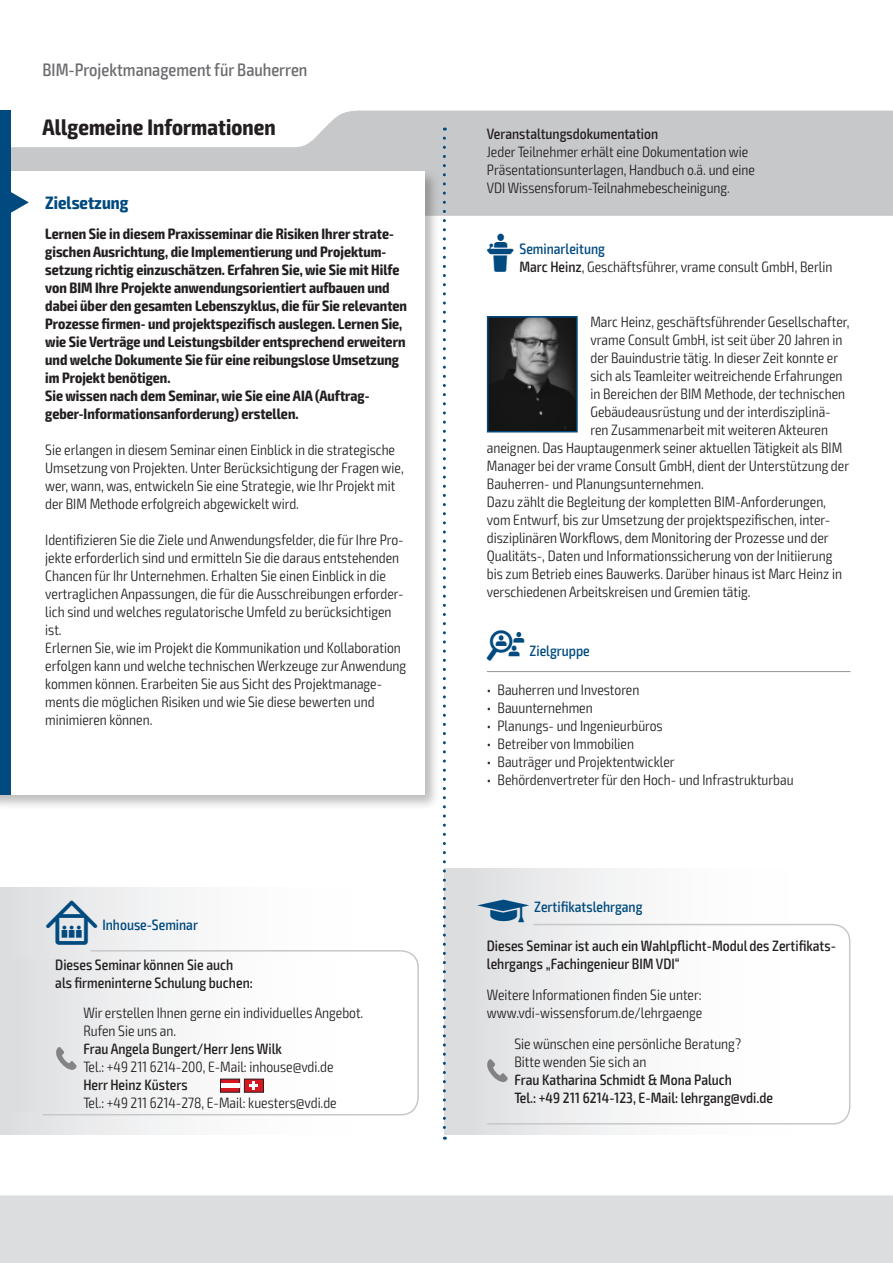
<style>
.page{position:relative;width:893px;height:1263px;background:#fff}
.page>*{position:absolute;margin:0;border:0;box-sizing:border-box;transform-origin:0 0}
.t1{font:700 condensed 22.5px "Exo 2";letter-spacing:.005em;color:#231f20}
.t2{font:500 condensed 18px "Exo 2";color:#6c6d70}
.t3{font:700 condensed 18px "Exo 2";color:#004a7f}
.t4{font:300 condensed 15px/18px "Exo 2";color:#231f20}
.t5{font:700 condensed 15px/18px "Exo 2";color:#231f20}
.t6{font:500 condensed 15px/18px "Exo 2";color:#231f20}
.t7{font:500 condensed 15px "Exo 2";color:#004a7f}
.s1{font-family:"VDI Iconset S4 A Regular";font-weight:400;font-stretch:normal}
.s2{font-weight:500}
.s3{font-family:"VDI Iconset S4 A Regular";font-weight:400;font-stretch:normal;font-size:15.45px}
</style>
<div class="page">
<div style="left:0;top:1195px;width:893px;height:68px;background:#dcdddf"></div>
<svg style="left:11px;top:111px;width:881px;height:105px;fill:#c7c8ca"></svg>
<hr style="left:892px;top:111px;width:1px;height:105px;background:#004a7f">
<div style="left:0;top:111px;width:11px;height:63px;background:#004a7f"></div>
<div style="left:0;top:168px;width:440px;height:642px;background:#231f20;opacity:.3"></div>
<div style="left:0;top:171px;width:424px;height:624px;background:#fff"></div>
<div style="left:0;top:171px;width:11px;height:624px;background:#004a7f"></div>
<svg style="left:11px;top:192px;width:18px;height:21px"></svg>
<hr style="left:487px;top:671px;width:363px;height:1px;background:#939598">
<img style="left:490px;top:319px;width:85px;height:110px">
<div style="left:487px;top:316px;width:91px;height:116px;border:2px solid #004a7f"></div>
<div style="left:0;top:887px;width:419px;height:247px;background:linear-gradient(to right,#e2e3e5,#fff)"></div>
<svg style="left:42px;top:949px;width:377px;height:167px"></svg>
<div style="left:13px;top:959px;width:382px;height:152px;background:linear-gradient(to right,#e3e3e5,#fff)"></div>
<svg style="left:220px;top:1079px;width:44px;height:13px"></svg>
<div style="left:221px;top:1083px;width:18px;height:5px;background:#fff"></div>
<svg style="left:56px;top:1047px;width:21px;height:23px"></svg>
<div style="left:444px;top:869px;width:406px;height:265px;background:linear-gradient(to right,#dfe0e2,#fff)"></div>
<svg style="left:486px;top:923px;width:365px;height:202px"></svg>
<div style="left:444px;top:928px;width:394px;height:192px;background:linear-gradient(to right,#dfe0e2,#fff)"></div>
<svg style="left:487px;top:1059px;width:21px;height:23px"></svg>
<svg style="left:443px;top:138px;width:3px;height:1002px"></svg>
<p class="t2" style="left:43px;top:59px;width:266px">BIM-Projektmanagement für Bauherren</p>
<h1 class="t1" style="left:43px;top:113px;width:235px">Allgemeine Informationen</h1>
<p class="t6" style="left:487px;top:125px;width:173px">Veranstaltungsdokumentation</p>
<p class="t4" style="left:487px;top:143px;width:270px">Jeder Teilnehmer erhält eine Dokumentation wie<br>Präsentationsunterlagen, Handbuch o.ä. und eine<br>VDI Wissensforum-Teilnahmebescheinigung.</p>
<p class="t5" style="left:45px;top:225px;width:363px">Lernen Sie in diesem Praxisseminar die Risiken Ihrer strate&shy;gischen Ausrichtung, die Implementierung und Projektum&shy;setzung richtig einzuschätzen. Erfahren Sie, wie Sie mit Hilfe von BIM Ihre Projekte anwendungsorientiert aufbauen und dabei über den gesamten Lebenszyklus, die für Sie relevanten Prozesse firmen- und projektspezifisch auslegen. Lernen Sie, wie Sie Verträge und Leistungsbilder entsprechend erweitern und welche Dokumente Sie für eine reibungslose Umsetzung im Projekt benötigen.<br>Sie wissen nach dem Seminar, wie Sie eine AIA (Auftrag&shy;geber-Informationsanforderung) erstellen.</p>
<p class="t4" style="left:45px;top:441px;width:360px">Sie erlangen in diesem Seminar einen Einblick in die strategische Umsetzung von Projekten. Unter Berücksichtigung der Fragen wie, wer, wann, was, entwickeln Sie eine Strategie, wie Ihr Projekt mit der BIM Methode erfolgreich abgewickelt wird.</p>
<p class="t4" style="left:45px;top:531px;width:362px">Identifizieren Sie die Ziele und Anwendungsfelder, die für Ihre Pro&shy;jekte erforderlich sind und ermitteln Sie die daraus entstehenden Chancen für Ihr Unternehmen. Erhalten Sie einen Einblick in die vertraglichen Anpassungen, die für die Ausschreibungen erforder&shy;lich sind und welches regulatorische Umfeld zu berücksichtigen ist.<br>Erlernen Sie, wie im Projekt die Kommunikation und Kollaboration erfolgen kann und welche technischen Werkzeuge zur Anwendung kommen können. Erarbeiten Sie aus Sicht des Projektmanage&shy;ments die möglichen Risiken und wie Sie diese bewerten und minimieren können.</p>
<p class="t3" style="left:45px;top:192px;width:85px">Zielsetzung</p>
<p class="t7" style="left:487px;top:240px;width:120px"><span class="s1">L</span> Seminarleitung</p>
<p class="t4" style="left:519px;top:258px;width:314px"><span class="s2">Marc Heinz</span>, Geschäftsführer, vrame consult GmbH, Berlin</p>
<p class="t4" style="left:590px;top:313px;width:261px">Marc Heinz, geschäftsführender Gesellschafter,</p>
<p class="t4" style="left:590px;top:331px;width:254px">vrame Consult GmbH, ist seit über 20 Jahren in</p>
<p class="t4" style="left:590px;top:349px;width:249px">der Bauindustrie tätig. In dieser Zeit konnte er</p>
<p class="t4" style="left:590px;top:367px;width:254px">sich als Teamleiter weitreichende Erfahrungen</p>
<p class="t4" style="left:590px;top:385px;width:256px">in Bereichen der BIM Methode, der technischen</p>
<p class="t4" style="left:590px;top:403px;width:242px">Gebäudeausrüstung und der interdisziplinä-</p>
<p class="t4" style="left:590px;top:421px;width:239px">ren Zusammenarbeit mit weiteren Akteuren</p>
<p class="t4" style="left:487px;top:439px;width:357px">aneignen. Das Hauptaugenmerk seiner aktuellen Tätigkeit als BIM</p>
<p class="t4" style="left:487px;top:457px;width:364px">Manager bei der vrame Consult GmbH, dient der Unterstützung der</p>
<p class="t4" style="left:487px;top:475px;width:218px">Bauherren- und Planungsunternehmen.</p>
<p class="t4" style="left:487px;top:493px;width:341px">Dazu zählt die Begleitung der kompletten BIM-Anforderungen,</p>
<p class="t4" style="left:487px;top:511px;width:345px">vom Entwurf, bis zur Umsetzung der projektspezifischen, inter-</p>
<p class="t4" style="left:487px;top:529px;width:343px">disziplinären Workflows, dem Monitoring der Prozesse und der</p>
<p class="t4" style="left:487px;top:547px;width:347px">Qualitäts-, Daten und Informationssicherung von der Initiierung</p>
<p class="t4" style="left:487px;top:565px;width:357px">bis zum Betrieb eines Bauwerks. Darüber hinaus ist Marc Heinz in</p>
<p class="t4" style="left:487px;top:583px;width:265px">verschiedenen Arbeitskreisen und Gremien tätig.</p>
<p class="t7" style="left:487px;top:642px;width:104px"><span class="s1">Z</span> Zielgruppe</p>
<p class="t4" style="left:487px;top:681px;width:154px">• Bauherren und Investoren</p>
<p class="t4" style="left:487px;top:699px;width:107px">• Bauunternehmen</p>
<p class="t4" style="left:487px;top:717px;width:177px">• Planungs- und Ingenieurbüros</p>
<p class="t4" style="left:487px;top:735px;width:149px">• Betreiber von Immobilien</p>
<p class="t4" style="left:487px;top:753px;width:189px">• Bauträger und Projektentwickler</p>
<p class="t4" style="left:487px;top:771px;width:308px">• Behördenvertreter für den Hoch- und Infrastrukturbau</p>
<p class="t7" style="left:46px;top:916px;width:153px"><span class="s3">I</span> Inhouse-Seminar</p>
<p class="t6" style="left:55px;top:955px;width:199px">Dieses Seminar können Sie auch als firmeninterne Schulung buchen:</p>
<p class="t4" style="left:83px;top:1004px;width:282px">Wir erstellen Ihnen gerne ein individuelles Angebot.<br>Rufen Sie uns an.</p>
<p class="t6" style="left:83px;top:1040px;width:200px">Frau Angela Bungert/Herr Jens Wilk</p>
<p class="t4" style="left:83px;top:1058px;width:252px">Tel.: +49 211 6214-200, E-Mail: inhouse@vdi.de</p>
<p class="t6" style="left:83px;top:1076px;width:106px">Herr Heinz Küsters</p>
<p class="t4" style="left:83px;top:1094px;width:255px">Tel.: +49 211 6214-278, E-Mail: kuesters@vdi.de</p>
<p class="t7" style="left:478px;top:898px;width:166px"><span class="s1">z</span> Zertifikatslehrgang</p>
<p class="t6" style="left:487px;top:937px;width:350px">Dieses Seminar ist auch ein Wahlpflicht-Modul des Zertifikats&shy;lehrgangs „Fachingenieur BIM VDI“</p>
<p class="t4" style="left:487px;top:986px;width:217px">Weitere Informationen finden Sie unter: www.vdi-wissensforum.de/lehrgaenge</p>
<p class="t4" style="left:514px;top:1035px;width:228px">Sie wünschen eine persönliche Beratung?<br>Bitte wenden Sie sich an</p>
<p class="t6" style="left:514px;top:1071px;width:260px">Frau Katharina Schmidt &amp; Mona Paluch<br>Tel.: +49 211 6214-123, E-Mail: lehrgang@vdi.de</p>
</div>
